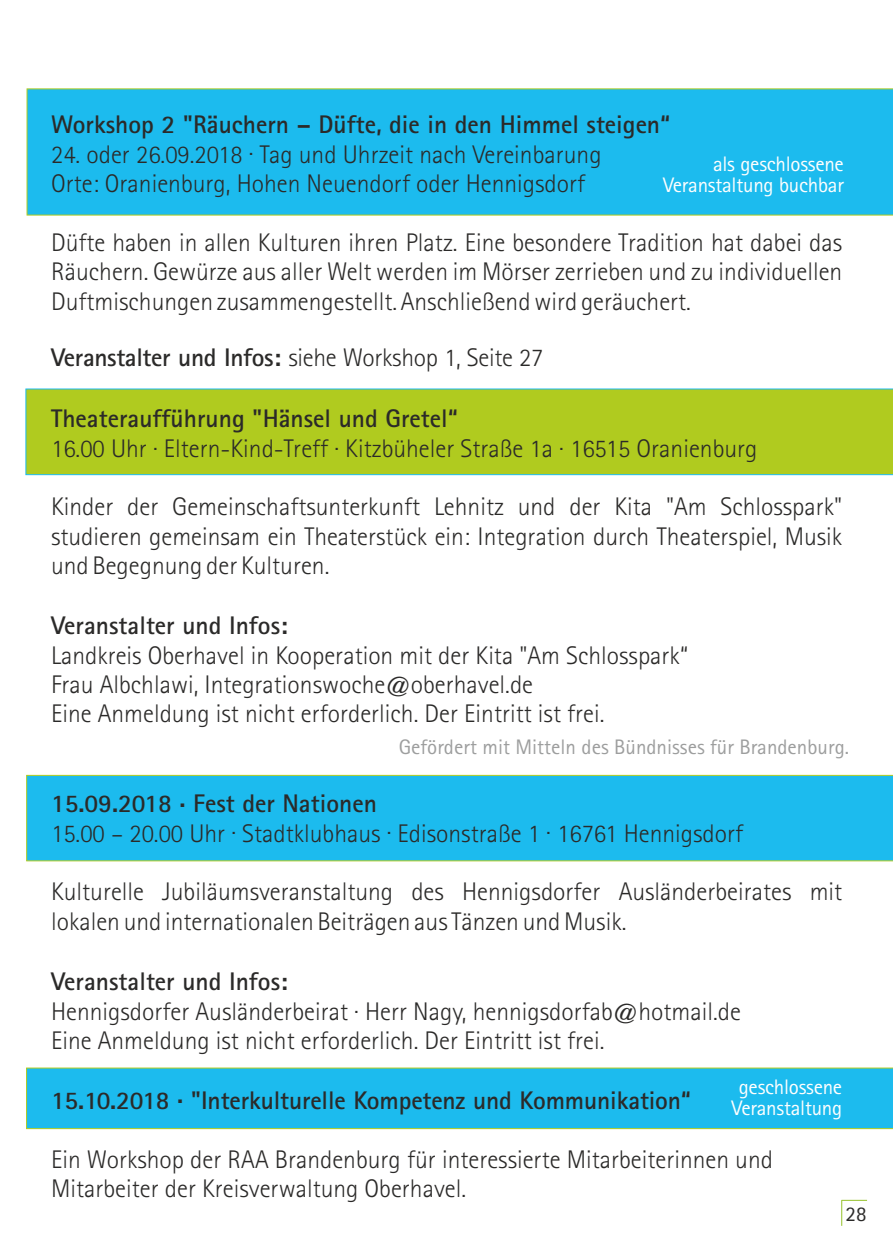
<style>
.page{position:relative;width:893px;height:1259px;background:#fff}
.page>*{position:absolute;margin:0;border:0;box-sizing:border-box;transform-origin:0 0}
.t1{font:300 25.5px/29.4px "Rotis Sans Serif";color:#2b2a29}
.t2{font:700 25.5px "Rotis Sans Serif";color:#2b2a29}
.t3{font:21px/21px "Rotis Sans Serif";letter-spacing:-.015em;color:#fefefe;text-align:right}
.t4{font:21px "Rotis Sans Serif";color:#9d9e9e}
.t5{font:21px "Rotis Sans Serif";color:#2b2a29}
.s1{font-weight:700}
</style>
<div class="page">
<div style="left:26px;top:774px;width:867px;height:87px;background:#1cbbee"></div>
<div style="left:26px;top:1067px;width:867px;height:62px;background:#1cbbee"></div>
<div style="left:25px;top:388px;width:868px;height:87px;background:#b0cb1f"></div>
<div style="left:26px;top:88px;width:867px;height:128px;background:#1cbbee"></div>
<svg style="left:841px;top:1199px;width:26px;height:26px"></svg>
<p class="t2" style="left:51px;top:114px;width:620px">Workshop 2 "Räuchern – Düfte, die in den Himmel steigen“</p>
<p class="t1" style="left:249px;top:134px;width:6px">.</p>
<p class="t1" style="left:51px;top:142px;width:552px">24. oder 26.09.2018 Tag und Uhrzeit nach Vereinbarung<br>Orte: Oranienburg, Hohen Neuendorf oder Hennigsdorf</p>
<p class="t1" style="left:51px;top:229px;width:793px;text-align:justify">Düfte haben in allen Kulturen ihren Platz. Eine besondere Tradition hat dabei das Räuchern. Gewürze aus aller Welt werden im Mörser zerrieben und zu individuellen Duftmischungen zusammengestellt. Anschließend wird geräuchert.</p>
<p class="t1" style="left:51px;top:345px;width:494px"><span class="s1">Veranstalter und Infos:</span> siehe Workshop 1, Seite 27</p>
<p class="t2" style="left:51px;top:408px;width:408px">Theateraufführung "Hänsel und Gretel“</p>
<p class="t1" style="left:51px;top:435px;width:708px">16.00 Uhr . Eltern-Kind-Treff Kitzbüheler Straße 1a 16515 Oranienburg</p>
<p class="t3" style="left:663px;top:155px;width:182px">als geschlossene<br>Veranstaltung buchbar</p>
<p class="t1" style="left:334px;top:429px;width:6px">.</p>
<p class="t1" style="left:559px;top:429px;width:6px">.</p>
<p class="t1" style="left:51px;top:494px;width:793px;text-align:justify">Kinder der Gemeinschaftsunterkunft Lehnitz und der Kita "Am Schlosspark" studieren gemeinsam ein Theaterstück ein: Integration durch Theaterspiel, Musik und Begegnung der Kulturen.</p>
<p class="t2" style="left:51px;top:615px;width:238px">Veranstalter und Infos:</p>
<p class="t1" style="left:51px;top:642px;width:638px">Landkreis Oberhavel in Kooperation mit der Kita "Am Schlosspark“<br>Frau Albchlawi, Integrationswoche@oberhavel.de<br>Eine Anmeldung ist nicht erforderlich. Der Eintritt ist frei.</p>
<p class="t4" style="left:399px;top:738px;width:452px">Gefördert mit Mitteln des Bündnisses für Brandenburg.</p>
<p class="t2" style="left:51px;top:793px;width:327px">15.09.2018 . Fest der Nationen</p>
<p class="t1" style="left:231px;top:812px;width:6px">.</p>
<p class="t1" style="left:387px;top:812px;width:6px">.</p>
<p class="t1" style="left:546px;top:812px;width:6px">.</p>
<p class="t1" style="left:51px;top:820px;width:694px">15.00 – 20.00 Uhr Stadtklubhaus Edisonstraße 1 16761 Hennigsdorf</p>
<p class="t1" style="left:51px;top:879px;width:793px">Kulturelle Jubiläumsveranstaltung des Hennigsdorfer Ausländerbeirates mit lokalen und internationalen Beiträgen aus Tänzen und Musik.</p>
<p class="t2" style="left:51px;top:970px;width:238px">Veranstalter und Infos:</p>
<p class="t1" style="left:51px;top:998px;width:691px">Hennigsdorfer Ausländerbeirat . Herr Nagy, hennigsdorfab@hotmail.de<br>Eine Anmeldung ist nicht erforderlich. Der Eintritt ist frei.</p>
<p class="t2" style="left:51px;top:1090px;width:641px">15.10.2018 "Interkulturelle Kompetenz und Kommunikation“</p>
<p class="t3" style="left:732px;top:1077px;width:112px;text-align:center">geschlossene<br>Veranstaltung</p>
<p class="t2" style="left:177px;top:1084px;width:8px">.</p>
<p class="t1" style="left:51px;top:1146px;width:723px">Ein Workshop der RAA Brandenburg für interessierte Mitarbeiterinnen und<br>Mitarbeiter der Kreisverwaltung Oberhavel.</p>
<p class="t5" style="left:846px;top:1205px;width:22px">28</p>
</div>
